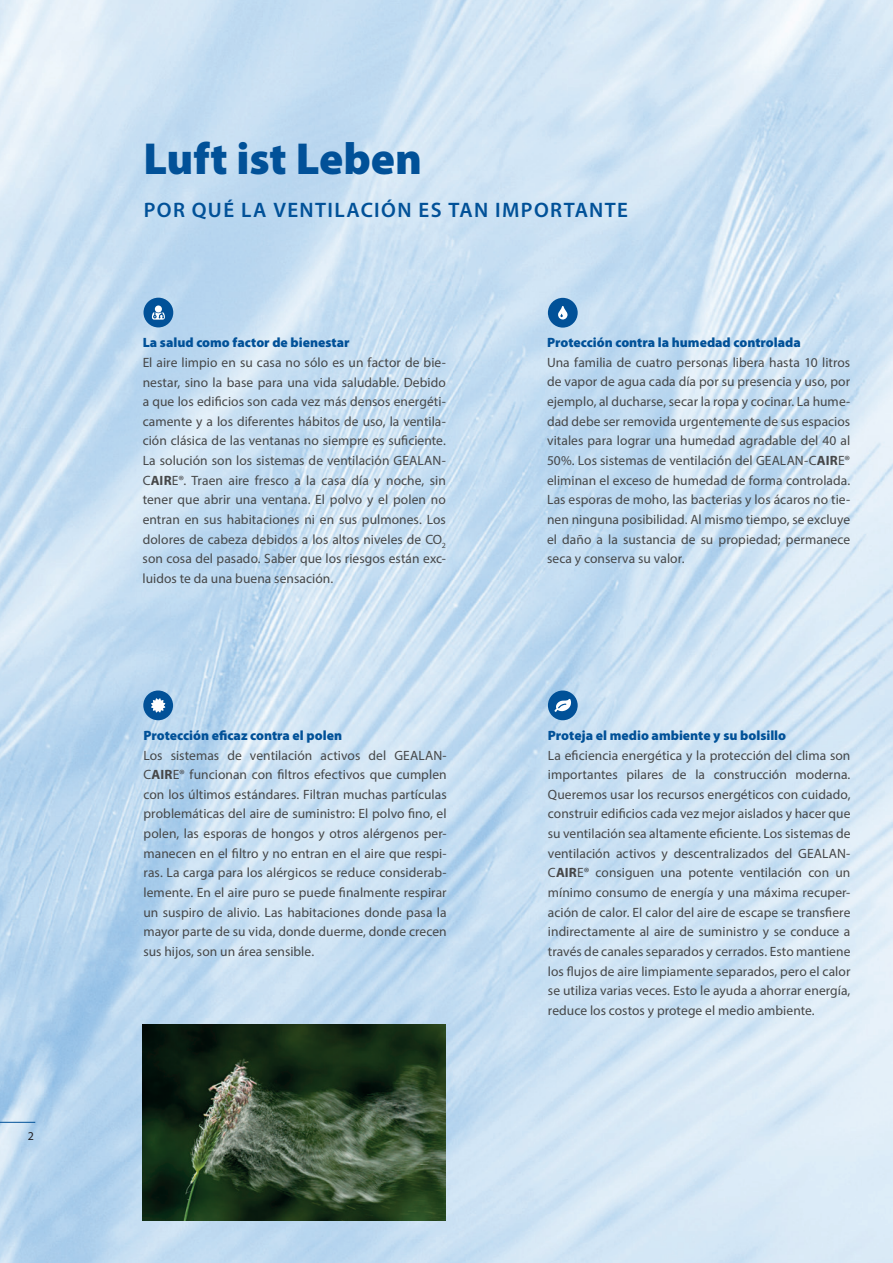
<style>
.page{position:relative;width:893px;height:1263px;background:#fff}
.page>*{position:absolute;margin:0;border:0;box-sizing:border-box;transform-origin:0 0}
.t1{font:900 45px "Myriad Pro";letter-spacing:-.005em;color:#015198}
.t2{font:600 21px "Myriad Pro";letter-spacing:.065em;color:#015198}
.t3{font:13.5px/19.6px "Myriad Pro";letter-spacing:.005em;color:#464748;text-align:justify}
.t4{font:900 13.5px "Myriad Pro";color:#015198}
.t5{font:12px "Myriad Pro";color:#231f20}
.s1{font-weight:700}
</style>
<div class="page">
<img style="left:0;top:0;width:893px;height:1263px">
<img style="left:143px;top:1024px;width:303px;height:196px">
<div style="left:144px;top:298px;width:29px;height:29px;background:#015198;border-radius:50%"></div>
<svg style="left:152px;top:305px;width:13px;height:15px"></svg>
<div style="left:143px;top:690px;width:30px;height:30px;background:#015198;border-radius:50%"></div>
<svg style="left:151px;top:698px;width:14px;height:14px"></svg>
<div style="left:548px;top:690px;width:30px;height:30px;background:#015198;border-radius:50%"></div>
<svg style="left:554px;top:699px;width:17px;height:13px"></svg>
<div style="left:548px;top:298px;width:30px;height:30px;background:#015198;border-radius:50%"></div>
<svg style="left:558px;top:306px;width:9px;height:13px"></svg>
<hr style="left:0;top:1122px;width:35px;height:1px;background:#015198">
<p class="t5" style="left:28px;top:1128px;width:8px">2</p>
<h1 class="t1" style="left:144px;top:129px;width:280px">Luft ist Leben</h1>
<h2 class="t2" style="left:144px;top:196px;width:486px">POR QUÉ LA VENTILACIÓN ES TAN IMPORTANTE</h2>
<p class="t4" style="left:143px;top:334px;width:208px">La salud como factor de bienestar</p>
<p class="t3" style="left:143px;top:352px;width:305px">El aire limpio en su casa no sólo es un factor de bie&shy;nestar, sino la base para una vida saludable. Debido a que los edificios son cada vez más densos energéti&shy;camente y a los diferentes hábitos de uso, la ventila&shy;ción clásica de las ventanas no siempre es suficiente.<br>La solución son los sistemas de ventilación GEALAN-C<span class="s1">AIR</span>E®. Traen aire fresco a la casa día y noche, sin tener que abrir una ventana. El polvo y el polen no entran en sus habitaciones ni en sus pulmones. Los dolores de cabeza debidos a los altos niveles de CO<sub>2 </sub>son cosa del pasado. Saber que los riesgos están exc&shy;luidos te da una buena sensación.</p>
<p class="t4" style="left:143px;top:726px;width:200px">Protección eficaz contra el polen</p>
<p class="t3" style="left:143px;top:745px;width:305px">Los sistemas de ventilación activos del GEALAN-C<span class="s1">AIR</span>E® funcionan con filtros efectivos que cumplen con los últimos estándares. Filtran muchas partículas problemáticas del aire de suministro: El polvo fino, el polen, las esporas de hongos y otros alérgenos per&shy;manecen en el filtro y no entran en el aire que respi&shy;ras. La carga para los alérgicos se reduce considerab&shy;lemente. En el aire puro se puede finalmente respirar un suspiro de alivio. Las habitaciones donde pasa la mayor parte de su vida, donde duerme, donde crecen sus hijos, son un área sensible.</p>
<p class="t4" style="left:547px;top:334px;width:255px">Protección contra la humedad controlada</p>
<p class="t3" style="left:547px;top:352px;width:305px">Una familia de cuatro personas libera hasta 10 litros de vapor de agua cada día por su presencia y uso, por ejemplo, al ducharse, secar la ropa y cocinar. La hume&shy;dad debe ser removida urgentemente de sus espacios vitales para lograr una humedad agradable del 40 al 50%. Los sistemas de ventilación del GEALAN-C<span class="s1">AIR</span>E® eliminan el exceso de humedad de forma controlada.<br>Las esporas de moho, las bacterias y los ácaros no tie&shy;nen ninguna posibilidad. Al mismo tiempo, se excluye el daño a la sustancia de su propiedad; permanece seca y conserva su valor.</p>
<p class="t4" style="left:548px;top:726px;width:240px">Proteja el medio ambiente y su bolsillo</p>
<p class="t3" style="left:548px;top:745px;width:304px">La eficiencia energética y la protección del clima son importantes pilares de la construcción moderna.<br>Queremos usar los recursos energéticos con cuidado, construir edificios cada vez mejor aislados y hacer que su ventilación sea altamente eficiente. Los sistemas de ventilación activos y descentralizados del GEALAN-C<span class="s1">AIR</span>E® consiguen una potente ventilación con un mínimo consumo de energía y una máxima recuper&shy;ación de calor. El calor del aire de escape se transfiere indirectamente al aire de suministro y se conduce a través de canales separados y cerrados. Esto mantiene los flujos de aire limpiamente separados, pero el calor se utiliza varias veces. Esto le ayuda a ahorrar energía, reduce los costos y protege el medio ambiente.</p>
</div>
